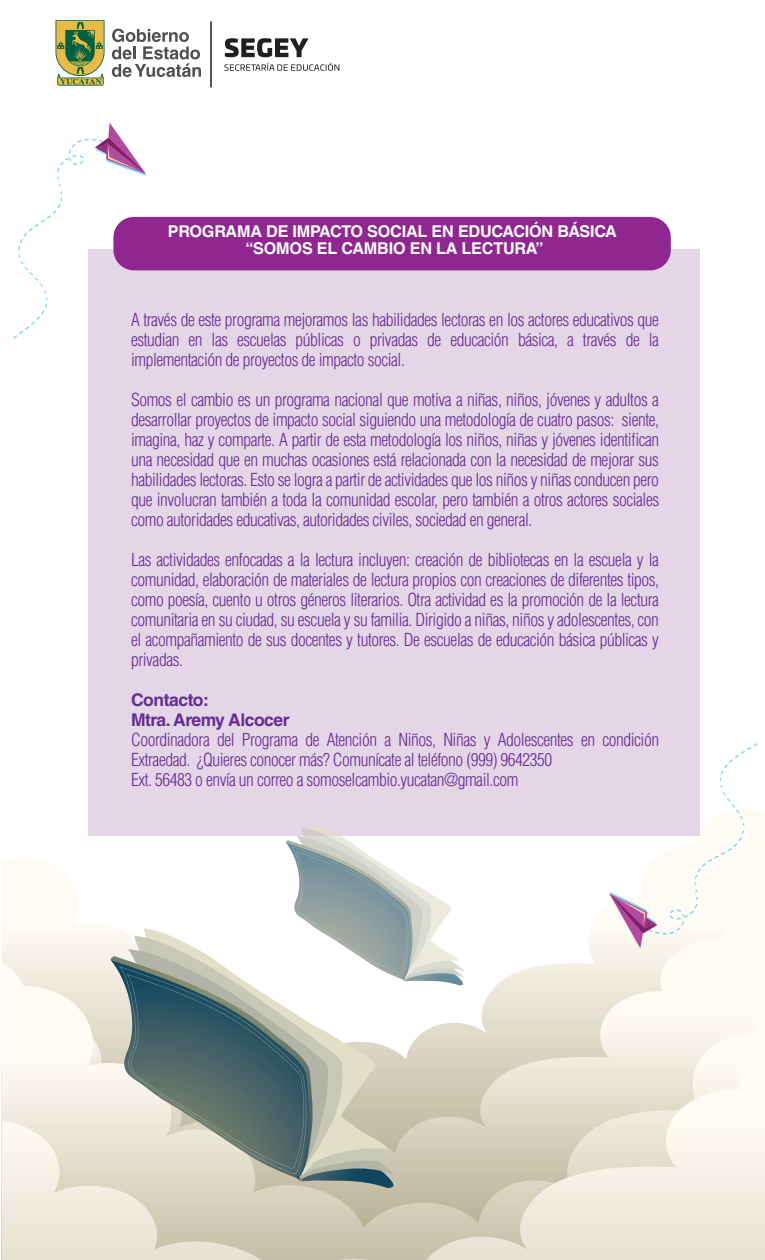
<style>
.page{position:relative;width:765px;height:1260px;background:#fff}
.page>*{position:absolute;margin:0;border:0;box-sizing:border-box;transform-origin:0 0}
.t1{font:300 condensed 17.5px/20px "Helvetica LT Std";letter-spacing:-.025em;color:#652d91;text-align:justify}
.t2{font:700 17.5px/20px "Helvetica LT Std";letter-spacing:-.025em;color:#652d91}
.t3{font:700 16.25px/17.5px "Helvetica LT Std";letter-spacing:-.015em;color:#fff;text-align:center}
</style>
<div class="page">
<svg style="left:496px;top:905px;width:269px;height:81px"></svg>
<svg style="left:465px;top:986px;width:300px;height:53px"></svg>
<svg style="left:465px;top:1039px;width:300px;height:221px;background:#e8e3d4"></svg>
<div style="left:88px;top:249px;width:612px;height:587px;background:#e4d5e7"></div>
<div style="left:113px;top:217px;width:558px;height:53px;background:#90268f;border-radius:21px"></div>
<svg style="left:609px;top:743px;width:149px;height:205px"></svg>
<hr style="left:211px;top:21px;width:1px;height:66px;background:#231f20">
<svg style="left:56px;top:20px;width:49px;height:66px;background:#93a159"></svg>
<svg style="left:112px;top:29px;width:89px;height:48px"></svg>
<svg style="left:224px;top:63px;width:115px;height:8px"></svg>
<svg style="left:225px;top:38px;width:83px;height:19px"></svg>
<hr style="left:210px;top:22px;width:1px;height:65px;background:#231f20">
<svg style="left:2px;top:823px;width:463px;height:437px"></svg>
<svg style="left:13px;top:123px;width:133px;height:216px"></svg>
<p class="t3" style="left:168px;top:222px;width:451px">PROGRAMA DE IMPACTO SOCIAL EN EDUCACIÓN BÁSICA “SOMOS EL CAMBIO EN LA LECTURA”</p>
<p class="t1" style="left:131px;top:310px;width:529px">A través de este programa mejoramos las habilidades lectoras en los actores educativos que estudian en las escuelas públicas o privadas de educación básica, a través de la implementación de proyectos de impacto social.</p>
<p class="t1" style="left:131px;top:390px;width:530px">Somos el cambio es un programa nacional que motiva a niñas, niños, jóvenes y adultos a desarrollar proyectos de impacto social siguiendo una metodología de cuatro pasos: siente, imagina, haz y comparte. A partir de esta metodología los niños, niñas y jóvenes identifican una necesidad que en muchas ocasiones está relacionada con la necesidad de mejorar sus habilidades lectoras. Esto se logra a partir de actividades que los niños y niñas conducen pero que involucran también a toda la comunidad escolar, pero también a otros actores sociales como autoridades educativas, autoridades civiles, sociedad en general.</p>
<p class="t1" style="left:131px;top:550px;width:530px">Las actividades enfocadas a la lectura incluyen: creación de bibliotecas en la escuela y la comunidad, elaboración de materiales de lectura propios con creaciones de diferentes tipos, como poesía, cuento u otros géneros literarios. Otra actividad es la promoción de la lectura comunitaria en su ciudad, su escuela y su familia. Dirigido a niñas, niños y adolescentes, con el acompañamiento de sus docentes y tutores. De escuelas de educación básica públicas y privadas.</p>
<p class="t2" style="left:131px;top:690px;width:160px">Contacto:<br>Mtra. Aremy Alcocer</p>
<p class="t1" style="left:131px;top:730px;width:530px;text-align:left">Coordinadora del Programa de Atención a Niños, Niñas y Adolescentes en condición<br>Extraedad. ¿Quieres conocer más? Comunícate al teléfono (999) 9642350<br>Ext. 56483 o envía un correo a somoselcambio.yucatan@gmail.com</p>
</div>
